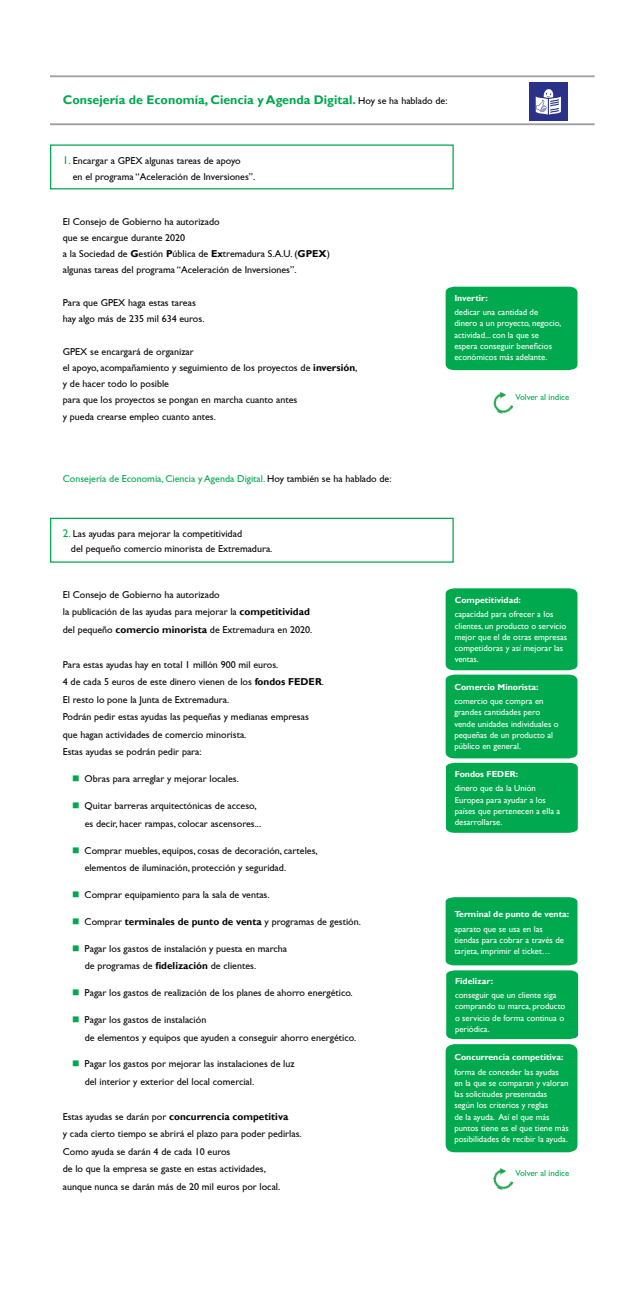
<style>
.page{position:relative;width:640px;height:1313px;background:#fff}
.page>*{position:absolute;margin:0;border:0;box-sizing:border-box;transform-origin:0 0}
.t1{font:700 12.5px "Gill Sans";color:#00a84e}
.t2{font:10px/17.5px "Gill Sans";color:#040503}
.t3{font:10px "Gill Sans";color:#00a84e}
.t4{font:8.75px/11.2px "Gill Sans";color:#fff}
.t5{font:700 8.75px "Gill Sans";color:#fff}
.t6{font:8.75px "Gill Sans";color:#00a84e}
.s1{font-weight:400;font-size:10px;color:#040503}
.s2{font-size:11.25px;color:#00a84e}
.s3{font-weight:700}
.s4{color:#040503}
</style>
<div class="page">
<hr style="left:50px;top:75px;width:545px;height:2px;background:#9fa0a3">
<hr style="left:50px;top:123px;width:545px;height:2px;background:#9fa0a3">
<div style="left:50px;top:144px;width:404px;height:45px;border:1px solid #00a84e"></div>
<img style="left:530px;top:83px;width:37px;height:37px">
<img style="left:492px;top:392px;width:22px;height:22px">
<div style="left:446px;top:287px;width:132px;height:83px;background:#00a84e"></div>
<div style="left:50px;top:518px;width:404px;height:44px;border:1px solid #00a84e"></div>
<img style="left:492px;top:1168px;width:22px;height:23px">
<div style="left:446px;top:588px;width:132px;height:244px;background:#00a84e"></div>
<div style="left:446px;top:897px;width:132px;height:255px;background:#00a84e"></div>
<p class="t1" style="left:63px;top:92px;width:386px">Consejería de Economía, Ciencia y Agenda Digital. <span class="s1">Hoy se ha hablado de:</span></p>
<p class="t2" style="left:73px;top:152px;width:184px;line-height:16.2px;text-indent:-10px"><span class="s2">1.</span> Encargar a GPEX algunas tareas de apoyo<br>en el programa “Aceleración de Inversiones”.</p>
<p class="t2" style="left:63px;top:213px;width:269px;line-height:16.2px">El Consejo de Gobierno ha autorizado<br>que se encargue durante 2020<br>a la Sociedad de <span class="s3">G</span>estión <span class="s3">P</span>ública de <span class="s3">Ex</span>tremadura S.A.U. (<span class="s3">GPEX</span>) algunas tareas del programa “Aceleración de Inversiones”.</p>
<p class="t2" style="left:63px;top:294px;width:143px;line-height:16.2px">Para que GPEX haga estas tareas hay algo más de 235 mil 634 euros.</p>
<p class="t2" style="left:63px;top:343px;width:296px;line-height:16.2px">GPEX se encargará de organizar<br>el apoyo, acompañamiento y seguimiento de los proyectos de <span class="s3">inversión</span>, y de hacer todo lo posible<br>para que los proyectos se pongan en marcha cuanto antes<br>y pueda crearse empleo cuanto antes.</p>
<p class="t3" style="left:63px;top:473px;width:330px">Consejería de Economía, Ciencia y Agenda Digital. <span class="s4">Hoy también se ha hablado de:</span></p>
<p class="t2" style="left:71px;top:526px;width:203px;line-height:15px;text-indent:-8px"><span class="s2">2.</span> Las ayudas para mejorar la competitividad<br>del pequeño comercio minorista de Extremadura.</p>
<p class="t2" style="left:63px;top:585px;width:251px">El Consejo de Gobierno ha autorizado<br>la publicación de las ayudas para mejorar la <span class="s3">competitividad </span>del pequeño <span class="s3">comercio minorista</span> de Extremadura en 2020.</p>
<p class="t2" style="left:63px;top:655px;width:263px">Para estas ayudas hay en total 1 millón 900 mil euros.<br>4 de cada 5 euros de este dinero vienen de los <span class="s3">fondos FEDER</span>.<br>El resto lo pone la Junta de Extremadura.<br>Podrán pedir estas ayudas las pequeñas y medianas empresas que hagan actividades de comercio minorista.<br>Estas ayudas se podrán pedir para:</p>
<p class="t2" style="left:85px;top:770px;width:156px">Obras para arreglar y mejorar locales.</p>
<p class="t2" style="left:85px;top:797px;width:178px">Quitar barreras arquitectónicas de acceso, es decir, hacer rampas, colocar ascensores...</p>
<p class="t2" style="left:85px;top:841px;width:235px">Comprar muebles, equipos, cosas de decoración, carteles, elementos de iluminación, protección y seguridad.</p>
<p class="t2" style="left:85px;top:885px;width:187px">Comprar equipamiento para la sala de ventas.</p>
<p class="t2" style="left:85px;top:912px;width:278px">Comprar <span class="s3">terminales de punto de venta</span> y programas de gestión.</p>
<p class="t2" style="left:85px;top:939px;width:204px">Pagar los gastos de instalación y puesta en marcha de programas de <span class="s3">fidelización</span> de clientes.</p>
<p class="t2" style="left:85px;top:984px;width:270px">Pagar los gastos de realización de los planes de ahorro energético.</p>
<p class="t2" style="left:85px;top:1011px;width:273px">Pagar los gastos de instalación<br>de elementos y equipos que ayuden a conseguir ahorro energético.</p>
<p class="t2" style="left:85px;top:1055px;width:212px">Pagar los gastos por mejorar las instalaciones de luz del interior y exterior del local comercial.</p>
<p class="t2" style="left:63px;top:1107px;width:240px">Estas ayudas se darán por <span class="s3">concurrencia competitiva<br></span>y cada cierto tiempo se abrirá el plazo para poder pedirlas.<br>Como ayuda se darán 4 de cada 10 euros<br>de lo que la empresa se gaste en estas actividades,<br>aunque nunca se darán más de 20 mil euros por local.</p>
<p class="t5" style="left:454px;top:293px;width:35px">Invertir:</p>
<p class="t4" style="left:454px;top:307px;width:108px">dedicar una cantidad de dinero a un proyecto, negocio, actividad... con la que se espera conseguir beneficios económicos más adelante.</p>
<p class="t6" style="left:516px;top:392px;width:55px">Volver al índice</p>
<p class="t5" style="left:455px;top:595px;width:68px">Competitividad:</p>
<p class="t4" style="left:455px;top:609px;width:114px">capacidad para ofrecer a los clientes, un producto o servicio mejor que el de otras empresas competidoras y así mejorar las ventas.</p>
<p class="t5" style="left:454px;top:681px;width:86px">Comercio Minorista:</p>
<p class="t4" style="left:454px;top:696px;width:106px">comercio que compra en grandes cantidades pero vende unidades individuales o pequeñas de un producto al público en general.</p>
<p class="t5" style="left:455px;top:768px;width:65px">Fondos FEDER:</p>
<p class="t4" style="left:455px;top:783px;width:107px">dinero que da la Unión<br>Europea para ayudar a los países que pertenecen a ella a desarrollarse.</p>
<p class="t5" style="left:454px;top:909px;width:116px">Terminal de punto de venta:</p>
<p class="t4" style="left:454px;top:923px;width:111px">aparato que se usa en las tiendas para cobrar a través de tarjeta, imprimir el ticket…</p>
<p class="t5" style="left:455px;top:975px;width:40px">Fidelizar:</p>
<p class="t4" style="left:455px;top:989px;width:112px">conseguir que un cliente siga comprando tu marca, producto o servicio de forma continua o periódica.</p>
<p class="t5" style="left:454px;top:1052px;width:111px">Concurrencia competitiva:</p>
<p class="t4" style="left:454px;top:1066px;width:116px">forma de conceder las ayudas en la que se comparan y valoran las solicitudes presentadas según los criterios y reglas<br>de la ayuda. Así el que más puntos tiene es el que tiene más posibilidades de recibir la ayuda.</p>
<p class="t6" style="left:516px;top:1168px;width:55px">Volver al índice</p>
</div>
